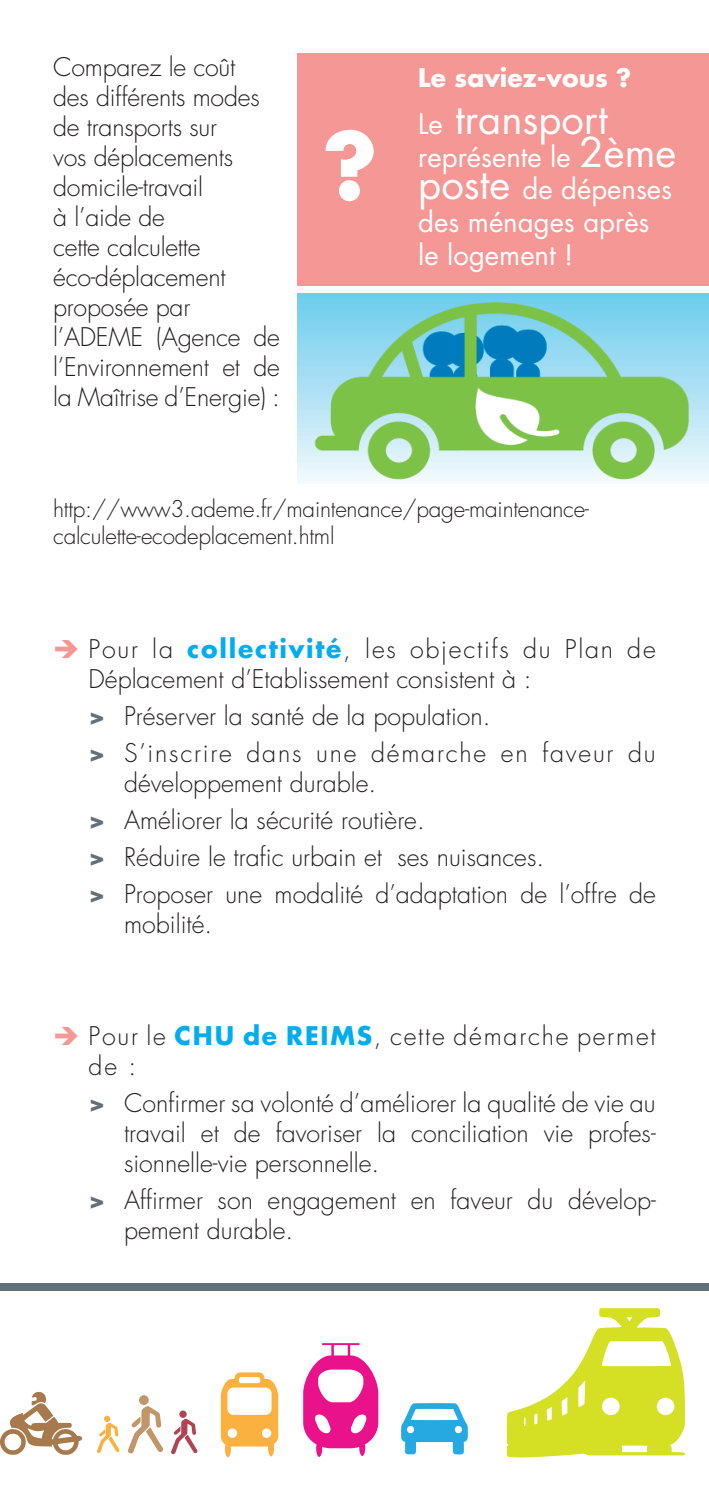
<style>
.page{position:relative;width:709px;height:1489px;background:#fff}
.page>*{position:absolute;margin:0;border:0;box-sizing:border-box;transform-origin:0 0}
.t1{font:700 90px "Futura";color:#fff}
.t2{font:40px "Futura";color:#fff}
.t3{font:27.5px/32.8px "Futura";color:#fff}
.t4{font:300 25px/30px "Futura";color:#231f20}
.t5{font:300 25px/30px "Futura";letter-spacing:.07em;color:#231f20}
.t6{font:700 25px "Futura";color:#fff}
.t7{font:300 22.5px/27px "Futura";letter-spacing:-.01em;color:#231f20}
.s1{font-size:27.5px}
.s2{font-size:40px}
.s3{color:#f59795}
.s4{font-weight:700;color:#00aeef}
.s5{font-weight:700;color:#627179}
</style>
<div class="page">
<div style="left:0;top:1283px;width:709px;height:7px;background:#627179"></div>
<div style="left:298px;top:53px;width:411px;height:232px;background:#f59795"></div>
<svg style="left:0;top:1391px;width:82px;height:63px"></svg>
<svg style="left:401px;top:1403px;width:67px;height:51px"></svg>
<svg style="left:507px;top:1308px;width:181px;height:150px"></svg>
<svg style="left:303px;top:1343px;width:75px;height:113px"></svg>
<svg style="left:221px;top:1372px;width:57px;height:85px"></svg>
<svg style="left:171px;top:1410px;width:26px;height:43px"></svg>
<svg style="left:128px;top:1395px;width:35px;height:58px"></svg>
<svg style="left:97px;top:1415px;width:22px;height:37px"></svg>
<img style="left:298px;top:294px;width:411px;height:189px">
<p class="t4" style="left:53px;top:53px;width:208px">Comparez le coût des différents modes de transports sur<br>vos déplacements domicile-travail<br>à l’aide de<br>cette calculette éco-déplacement proposée par</p>
<p class="t4" style="left:53px;top:323px;width:228px;text-align:justify">l’ADEME (Agence de l’Environnement et de la Maîtrise d’Energie) :</p>
<p class="t1" style="left:324px;top:106px;width:55px">?</p>
<p class="t6" style="left:418px;top:61px;width:215px">Le saviez-vous ?</p>
<p class="t2" style="left:418px;top:94px;width:191px"><span class="s1">Le</span> transport</p>
<p class="t3" style="left:418px;top:140px;width:259px">représente le <span class="s2">2ème poste</span> de dépenses des ménages après le logement !</p>
<p class="t7" style="left:53px;top:496px;width:537px">http://www3.ademe.fr/maintenance/page-maintenance&shy;calculette-ecodeplacement.html</p>
<p class="t4" style="left:89px;top:634px;width:568px;text-indent:-35px"><span class="s3">➔</span> Pour la <span class="s4">collectivité</span>, les objectifs du Plan de<br>Déplacement d’Etablissement consistent à :</p>
<p class="t4" style="left:89px;top:701px;width:403px"><span class="s5">&gt;</span> Préserver la santé de la population.</p>
<p class="t5" style="left:124px;top:738px;width:533px;text-indent:-35px"><span class="s5">&gt;</span> S’inscrire dans une démarche en faveur du développement durable.</p>
<p class="t4" style="left:89px;top:805px;width:338px"><span class="s5">&gt;</span> Améliorer la sécurité routière.</p>
<p class="t4" style="left:89px;top:842px;width:457px"><span class="s5">&gt;</span> Réduire le trafic urbain et ses nuisances.</p>
<p class="t4" style="left:124px;top:880px;width:533px;text-indent:-35px"><span class="s5">&gt;</span> Proposer une modalité d’adaptation de l’offre de mobilité.</p>
<p class="t5" style="left:89px;top:1021px;width:568px;text-indent:-35px"><span class="s3">➔</span> Pour le <span class="s4">CHU de REIMS</span>, cette démarche permet de :</p>
<p class="t4" style="left:124px;top:1088px;width:533px;text-align:justify;text-indent:-35px"><span class="s5">&gt;</span> Confirmer sa volonté d’améliorer la qualité de vie au travail et de favoriser la conciliation vie profes&shy;sionnelle-vie personnelle.</p>
<p class="t4" style="left:124px;top:1185px;width:533px;text-indent:-35px"><span class="s5">&gt;</span> Affirmer son engagement en faveur du dévelop&shy;pement durable.</p>
</div>
